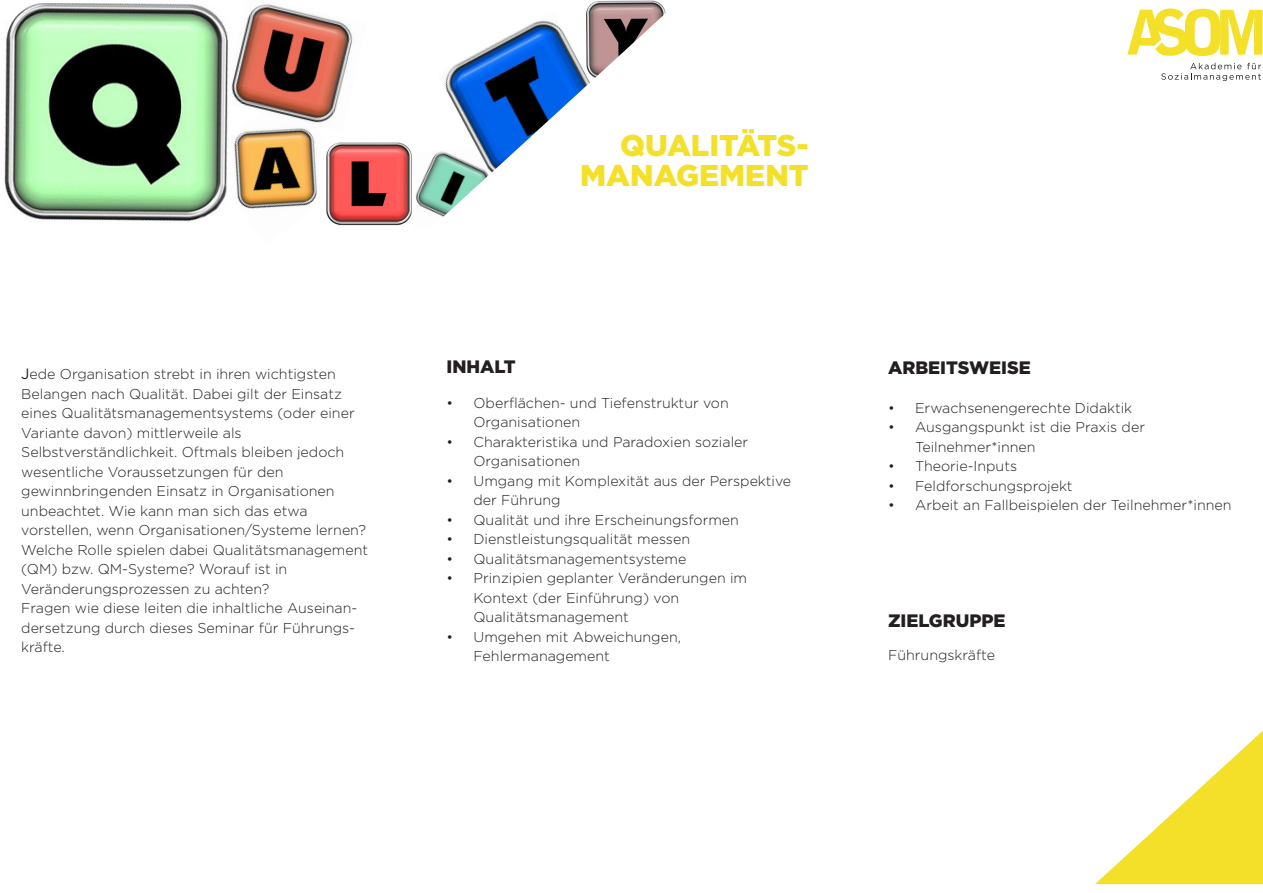
<style>
.page{position:relative;width:1263px;height:893px;background:#fff}
.page>*{position:absolute;margin:0;border:0;box-sizing:border-box;transform-origin:0 0}
.t1{font:900 30px/30px "Gotham";color:#f4e028;text-align:right}
.t2{font:900 18px "Gotham";color:#231f20}
.t3{font:300 14.25px/19.5px "Gotham";color:#231f20}
.s1{font-weight:400;font-size:15px}
</style>
<div class="page">
<svg style="left:1161px;top:63px;width:100px;height:18px"></svg>
<svg style="left:1127px;top:8px;width:135px;height:48px"></svg>
<svg style="left:1095px;top:730px;width:168px;height:154px"></svg>
<img style="left:415px;top:179px;width:8px;height:29px">
<img style="left:234px;top:131px;width:84px;height:78px">
<svg style="left:423px;top:0;width:243px;height:217px"></svg>
<img style="left:231px;top:4px;width:122px;height:127px">
<img style="left:4px;top:3px;width:224px;height:219px">
<img style="left:326px;top:142px;width:86px;height:84px">
<p class="t3" style="left:21px;top:364px;width:348px"><span class="s1">J</span>ede Organisation strebt in ihren wichtigsten Belangen nach Qualität. Dabei gilt der Einsatz eines Qualitätsmanagementsystems (oder einer Variante davon) mittlerweile als Selbstverständlichkeit. Oftmals bleiben jedoch wesentliche Voraussetzungen für den gewinnbringenden Einsatz in Organisationen unbeachtet. Wie kann man sich das etwa vorstellen, wenn Organisationen/Systeme lernen?<br>Welche Rolle spielen dabei Qualitätsmanagement (QM) bzw. QM-Systeme? Worauf ist in Veränderungsprozessen zu achten?<br>Fragen wie diese leiten die inhaltliche Auseinan&shy;dersetzung durch dieses Seminar für Führungs&shy;kräfte.</p>
<p class="t1" style="left:580px;top:131px;width:230px">QUALITÄTS-<br>MANAGEMENT</p>
<p class="t2" style="left:446px;top:354px;width:71px">INHALT</p>
<p class="t3" style="left:473px;top:392px;width:257px;text-indent:-27px">• Oberflächen- und Tiefenstruktur von<br>Organisationen</p>
<p class="t3" style="left:473px;top:431px;width:276px;text-indent:-27px">• Charakteristika und Paradoxien sozialer<br>Organisationen</p>
<p class="t3" style="left:473px;top:470px;width:319px;text-indent:-27px">• Umgang mit Komplexität aus der Perspektive der Führung</p>
<p class="t3" style="left:446px;top:509px;width:294px">• Qualität und ihre Erscheinungsformen</p>
<p class="t3" style="left:446px;top:529px;width:245px">• Dienstleistungsqualität messen</p>
<p class="t3" style="left:446px;top:548px;width:241px">• Qualitätsmanagementsysteme</p>
<p class="t3" style="left:473px;top:568px;width:275px;text-indent:-27px">• Prinzipien geplanter Veränderungen im<br>Kontext (der Einführung) von<br>Qualitätsmanagement</p>
<p class="t3" style="left:473px;top:626px;width:209px;text-indent:-27px">• Umgehen mit Abweichungen,<br>Fehlermanagement</p>
<p class="t2" style="left:888px;top:355px;width:144px">ARBEITSWEISE</p>
<p class="t3" style="left:888px;top:398px;width:246px">• Erwachsenengerechte Didaktik</p>
<p class="t3" style="left:915px;top:417px;width:231px;text-indent:-27px">• Ausgangspunkt ist die Praxis der<br>Teilnehmer*innen</p>
<p class="t3" style="left:888px;top:456px;width:131px">• Theorie-Inputs</p>
<p class="t3" style="left:888px;top:476px;width:186px">• Feldforschungsprojekt</p>
<p class="t3" style="left:888px;top:495px;width:345px">• Arbeit an Fallbeispielen der Teilnehmer*innen</p>
<p class="t2" style="left:888px;top:608px;width:119px">ZIELGRUPPE</p>
<p class="t3" style="left:888px;top:645px;width:108px">Führungskräfte</p>
</div>
